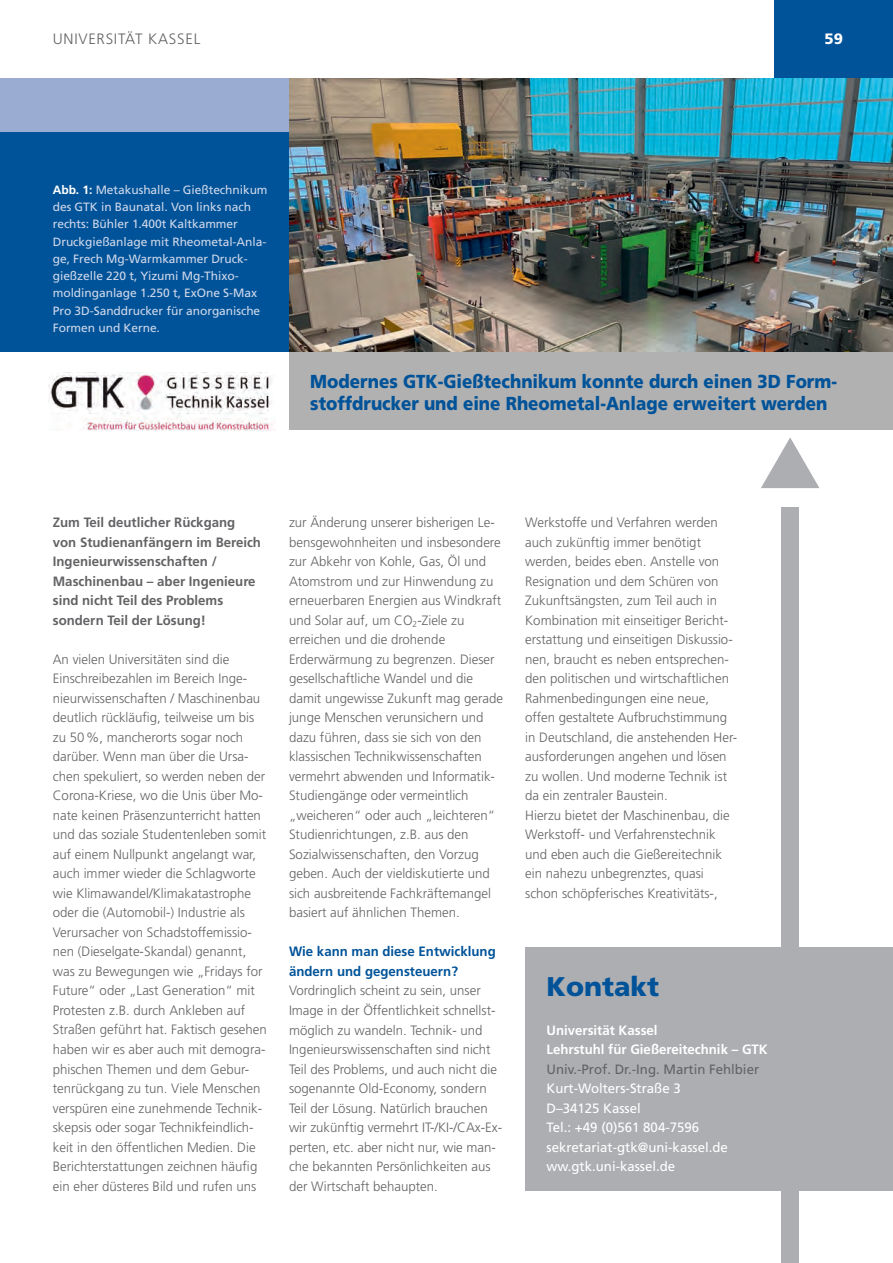
<style>
.page{position:relative;width:893px;height:1263px;background:#fff}
.page>*{position:absolute;margin:0;border:0;box-sizing:border-box;transform-origin:0 0}
.t1{font:900 27px "Frutiger LT Std";color:#015399}
.t2{font:900 18.75px/22.5px "Frutiger LT Std";color:#015399;scale:.9 1}
.t3{font:300 15px "Frutiger LT Std";letter-spacing:.05em;color:#636366}
.t4{font:900 15px "Frutiger LT Std";color:#fff}
.t5{font:300 13.5px/19.5px "Frutiger LT Std";color:#636366}
.t6{font:700 13.5px/19.5px "Frutiger LT Std";color:#636366}
.t7{font:13.5px/19.5px "Frutiger LT Std";color:#fff}
.t8{font:700 13.5px/19.5px "Frutiger LT Std";color:#fff}
.t9{font:700 13.5px/19.5px "Frutiger LT Std";color:#015399}
.t10{font:13.5px "Frutiger LT Std";color:#636366}
.t11{font:12px/17.2px "Frutiger LT Std";letter-spacing:-.005em;color:#cfd7ea}
.s1{font-weight:700;color:#fff}
</style>
<div class="page">
<div style="left:0;top:132px;width:892px;height:219px;background:#015399"></div>
<div style="left:773px;top:0;width:119px;height:78px;background:#015399"></div>
<div style="left:0;top:78px;width:892px;height:54px;background:#9bacd2"></div>
<div style="left:781px;top:507px;width:17px;height:755px;background:#adaeb2"></div>
<svg style="left:761px;top:437px;width:58px;height:51px"></svg>
<img style="left:49px;top:373px;width:224px;height:57px">
<div style="left:525px;top:946px;width:367px;height:244px;background:#adaeb2"></div>
<div style="left:289px;top:322px;width:603px;height:107px;background:#b1b1b2"></div>
<img style="left:289px;top:78px;width:603px;height:273px">
<p class="t3" style="left:53px;top:30px;width:149px">UNIVERSITÄT KASSEL</p>
<p class="t4" style="left:824px;top:29px;width:20px">59</p>
<p class="t11" style="left:53px;top:181px;width:216px"><span class="s1">Abb. 1:</span> Metakushalle – Gießtechnikum des GTK in Baunatal. Von links nach rechts: Bühler 1.400t Kaltkammer Druckgießanlage mit Rheometal-Anla&shy;ge, Frech Mg-Warmkammer Druck&shy;gießzelle 220 t, Yizumi Mg-Thixo&shy;moldinganlage 1.250 t, ExOne S-Max Pro 3D-Sanddrucker für anorganische Formen und Kerne.</p>
<h2 class="t2" style="left:310px;top:369px;width:586px">Modernes GTK-Gießtechnikum konnte durch einen 3D Form&shy;stoffdrucker und eine Rheometal-Anlage erweitert werden</h2>
<p class="t6" style="left:53px;top:512px;width:210px">Zum Teil deutlicher Rückgang von Studienanfängern im Bereich<br>Ingenieurwissenschaften /<br>Maschinenbau – aber Ingenieure sind nicht Teil des Problems sondern Teil der Lösung!</p>
<p class="t5" style="left:53px;top:649px;width:215px">An vielen Universitäten sind die Einschreibezahlen im Bereich Inge&shy;nieurwissenschaften / Maschinenbau deutlich rückläufig, teilweise um bis zu 50 %, mancherorts sogar noch darüber. Wenn man über die Ursa&shy;chen spekuliert, so werden neben der Corona-Kriese, wo die Unis über Mo&shy;nate keinen Präsenzunterricht hatten und das soziale Studentenleben somit auf einem Nullpunkt angelangt war, auch immer wieder die Schlagworte wie Klimawandel/Klimakatastrophe oder die (Automobil-) Industrie als Verursacher von Schadstoffemissio&shy;nen (Dieselgate-Skandal) genannt, was zu Bewegungen wie „Fridays for Future“ oder „Last Generation“ mit Protesten z.B. durch Ankleben auf Straßen geführt hat. Faktisch gesehen haben wir es aber auch mit demogra&shy;phischen Themen und dem Gebur&shy;tenrückgang zu tun. Viele Menschen verspüren eine zunehmende Technik&shy;skepsis oder sogar Technikfeindlich&shy;keit in den öffentlichen Medien. Die Berichterstattungen zeichnen häufig ein eher düsteres Bild und rufen uns</p>
<p class="t5" style="left:289px;top:512px;width:215px">zur Änderung unserer bisherigen Le&shy;bensgewohnheiten und insbesondere zur Abkehr von Kohle, Gas, Öl und Atomstrom und zur Hinwendung zu erneuerbaren Energien aus Windkraft und Solar auf, um CO<sub>2</sub>-Ziele zu erreichen und die drohende Erderwärmung zu begrenzen. Dieser gesellschaftliche Wandel und die damit ungewisse Zukunft mag gerade junge Menschen verunsichern und dazu führen, dass sie sich von den klassischen Technikwissenschaften vermehrt abwenden und Informatik-Studiengänge oder vermeintlich „weicheren“ oder auch „leichteren“ Studienrichtungen, z.B. aus den Sozialwissenschaften, den Vorzug geben. Auch der vieldiskutierte und sich ausbreitende Fachkräftemangel basiert auf ähnlichen Themen.</p>
<p class="t9" style="left:289px;top:941px;width:208px">Wie kann man diese Entwicklung ändern und gegensteuern?</p>
<p class="t5" style="left:289px;top:981px;width:214px">Vordringlich scheint zu sein, unser Image in der Öffentlichkeit schnellst&shy;möglich zu wandeln. Technik- und Ingenieurswissenschaften sind nicht Teil des Problems, und auch nicht die sogenannte Old-Economy, sondern Teil der Lösung. Natürlich brauchen wir zukünftig vermehrt IT-/KI-/CAx-Ex&shy;perten, etc. aber nicht nur, wie man&shy;che bekannten Persönlichkeiten aus der Wirtschaft behaupten.</p>
<p class="t5" style="left:525px;top:513px;width:213px">Werkstoffe und Verfahren werden auch zukünftig immer benötigt werden, beides eben. Anstelle von Resignation und dem Schüren von Zukunftsängsten, zum Teil auch in Kombination mit einseitiger Bericht&shy;erstattung und einseitigen Diskussio&shy;nen, braucht es neben entsprechen&shy;den politischen und wirtschaftlichen Rahmenbedingungen eine neue, offen gestaltete Aufbruchstimmung in Deutschland, die anstehenden Her&shy;ausforderungen angehen und lösen zu wollen. Und moderne Technik ist da ein zentraler Baustein.<br>Hierzu bietet der Maschinenbau, die Werkstoff- und Verfahrenstechnik und eben auch die Gießereitechnik ein nahezu unbegrenztes, quasi schon schöpferisches Kreativitäts-,</p>
<h1 class="t1" style="left:546px;top:969px;width:114px">Kontakt</h1>
<p class="t8" style="left:546px;top:1019px;width:223px">Universität Kassel<br>Lehrstuhl für Gießereitechnik – GTK</p>
<p class="t10" style="left:546px;top:1060px;width:214px">Univ.-Prof. Dr.-Ing. Martin Fehlbier</p>
<p class="t7" style="left:546px;top:1078px;width:183px">Kurt-Wolters-Straße 3<br>D–34125 Kassel<br>Tel.: +49 (0)561 804-7596 sekretariat-gtk@uni-kassel.de ww.gtk.uni-kassel.de</p>
</div>
